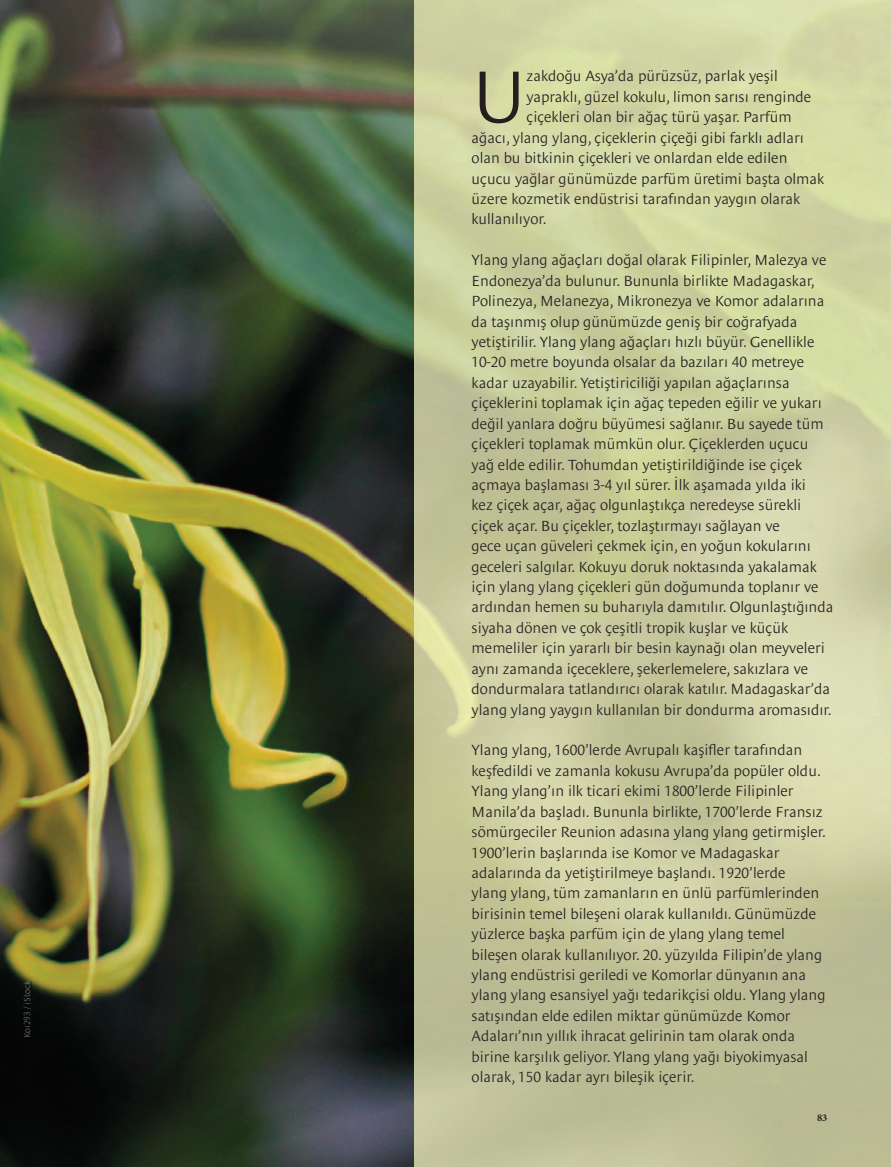
<style>
.page{position:relative;width:891px;height:1167px;background:#fff}
.page>*{position:absolute;margin:0;border:0;box-sizing:border-box;transform-origin:0 0}
.t1{font:300 75px "Le Monde Sans Pro";color:#231f20}
.t2{font:300 15px/20.4px "Le Monde Sans Pro";color:#231f20}
.t3{font:700 10.35px "Minion Pro";color:#231f20}
.t4{font:300 expanded 9px "Le Monde Sans Pro";color:#8f8c91}
.t5{font:300 expanded 9px "Le Monde Sans Pro";color:#969295}
.s1{color:#918e93}
.s2{color:#928f94}
.s3{color:#a29f96}
</style>
<div class="page">
<img style="left:0;top:0;width:891px;height:1167px">
<img style="left:23px;top:981px;width:8px;height:55px">
<p class="t4" style="left:24px;top:1037px;width:58px;rotate:-90deg">Koi2<span class="s1">93 /</span> <span class="s2">iSt</span> <span class="s3">ck</span></p>
<p class="t5" style="left:24px;top:994px;width:6px;rotate:-90deg">o</p>
<h1 class="t1" style="left:472px;top:66px;width:56px">U</h1>
<p class="t2" style="left:527px;top:67px;width:253px">zakdoğu Asya’da pürüzsüz, parlak yeşil</p>
<p class="t2" style="left:527px;top:88px;width:286px">yapraklı, güzel kokulu, limon sarısı renginde</p>
<p class="t2" style="left:527px;top:108px;width:267px">çiçekleri olan bir ağaç türü yaşar. Parfüm</p>
<p class="t2" style="left:472px;top:128px;width:334px">ağacı, ylang ylang, çiçeklerin çiçeği gibi farklı adları</p>
<p class="t2" style="left:472px;top:149px;width:317px">olan bu bitkinin çiçekleri ve onlardan elde edilen</p>
<p class="t2" style="left:472px;top:169px;width:354px">uçucu yağlar günümüzde parfüm üretimi başta olmak</p>
<p class="t2" style="left:472px;top:190px;width:330px">üzere kozmetik endüstrisi tarafından yaygın olarak</p>
<p class="t2" style="left:472px;top:210px;width:76px">kullanılıyor.</p>
<p class="t2" style="left:472px;top:251px;width:363px">Ylang ylang ağaçları doğal olarak Filipinler, Malezya ve Endonezya’da bulunur. Bununla birlikte Madagaskar, Polinezya, Melanezya, Mikronezya ve Komor adalarına da taşınmış olup günümüzde geniş bir coğrafyada yetiştirilir. Ylang ylang ağaçları hızlı büyür. Genellikle 10-20 metre boyunda olsalar da bazıları 40 metreye kadar uzayabilir. Yetiştiriciliği yapılan ağaçlarınsa çiçeklerini toplamak için ağaç tepeden eğilir ve yukarı değil yanlara doğru büyümesi sağlanır. Bu sayede tüm çiçekleri toplamak mümkün olur. Çiçeklerden uçucu yağ elde edilir. Tohumdan yetiştirildiğinde ise çiçek açmaya başlaması 3-4 yıl sürer. İlk aşamada yılda iki<br>kez çiçek açar, ağaç olgunlaştıkça neredeyse sürekli çiçek açar. Bu çiçekler, tozlaştırmayı sağlayan ve<br>gece uçan güveleri çekmek için, en yoğun kokularını geceleri salgılar. Kokuyu doruk noktasında yakalamak için ylang ylang çiçekleri gün doğumunda toplanır ve ardından hemen su buharıyla damıtılır. Olgunlaştığında siyaha dönen ve çok çeşitli tropik kuşlar ve küçük memeliler için yararlı bir besin kaynağı olan meyveleri aynı zamanda içeceklere, şekerlemelere, sakızlara ve dondurmalara tatlandırıcı olarak katılır. Madagaskar’da ylang ylang yaygın kullanılan bir dondurma aromasıdır.</p>
<p class="t2" style="left:472px;top:741px;width:356px">Ylang ylang, 1600’lerde Avrupalı kaşifler tarafından keşfedildi ve zamanla kokusu Avrupa’da popüler oldu.<br>Ylang ylang’ın ilk ticari ekimi 1800’lerde Filipinler Manila’da başladı. Bununla birlikte, 1700’lerde Fransız sömürgeciler Reunion adasına ylang ylang getirmişler.<br>1900’lerin başlarında ise Komor ve Madagaskar adalarında da yetiştirilmeye başlandı. 1920’lerde<br>ylang ylang, tüm zamanların en ünlü parfümlerinden birisinin temel bileşeni olarak kullanıldı. Günümüzde yüzlerce başka parfüm için de ylang ylang temel bileşen olarak kullanılıyor. 20. yüzyılda Filipin’de ylang ylang endüstrisi geriledi ve Komorlar dünyanın ana ylang ylang esansiyel yağı tedarikçisi oldu. Ylang ylang satışından elde edilen miktar günümüzde Komor Adaları’nın yıllık ihracat gelirinin tam olarak onda birine karşılık geliyor. Ylang ylang yağı biyokimyasal olarak, 150 kadar ayrı bileşik içerir.</p>
<p class="t3" style="left:817px;top:1111px;width:12px">83</p>
</div>
